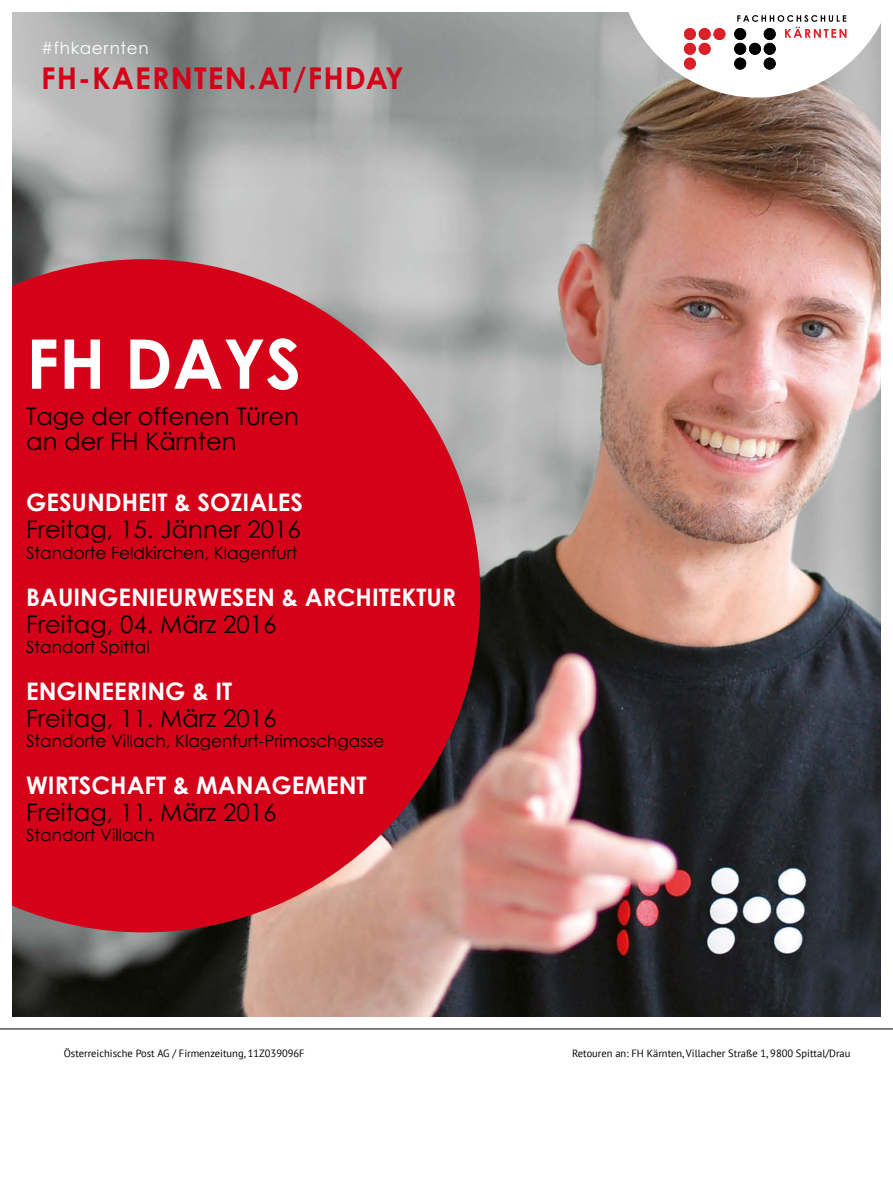
<style>
.page{position:relative;width:893px;height:1191px;background:#fff}
.page>*{position:absolute;margin:0;border:0;box-sizing:border-box;transform-origin:0 0}
.t1{font:700 68.4px "Century Gothic";color:#fff}
.ÜS-Fakten{font:700 30px "Century Gothic Pro";letter-spacing:.04em;color:#d40118}
.t2{font:24.15px/27.2px "Century Gothic";color:#000}
.t3{font:700 24.15px/27.2px "Century Gothic";color:#fff}
.t4{font:16.8px "Century Gothic";color:#000}
.ÜS-Fakten-2{font:16.8px "Century Gothic Pro";letter-spacing:.04em;color:#fff}
.GT-Infobox{font:10.5px "PT Sans";color:#000}
.s1{font-weight:700;color:#fff}
.s2{font-weight:400;color:#000}
</style>
<div class="page">
<hr style="left:0;top:1028px;width:893px;height:1px;background:#000">
<img style="left:13px;top:13px;width:867px;height:1003px">
<svg style="left:13px;top:259px;width:467px;height:673px;background:#cd182b"></svg>
<svg style="left:617px;top:13px;width:263px;height:85px"></svg>
<p class="ÜS-Fakten-2" style="left:41px;top:38px;width:109px">#fhkaernten</p>
<p class="ÜS-Fakten" style="left:41px;top:59px;width:364px">FH-KAERNTEN.AT/FHDAY</p>
<p class="t1" style="left:26px;top:312px;width:277px">FH DAYS</p>
<p class="t2" style="left:26px;top:403px;width:274px;line-height:25.2px">Tage der offenen Türen an der FH Kärnten</p>
<p class="t2" style="left:26px;top:488px;width:278px"><span class="s1">GESUNDHEIT &amp; SOZIALES<br></span>Freitag, 15. Jänner 2016</p>
<p class="t4" style="left:26px;top:541px;width:273px">Standorte Feldkirchen, Klagenfurt</p>
<p class="t3" style="left:26px;top:583px;width:431px">BAUINGENIEURWESEN &amp; ARCHITEKTUR<br><span class="s2">Freitag, 04. März 2016</span></p>
<p class="t4" style="left:26px;top:635px;width:125px">Standort Spittal</p>
<p class="t2" style="left:26px;top:677px;width:252px"><span class="s1">ENGINEERING &amp; IT<br></span>Freitag, 11. März 2016</p>
<p class="t4" style="left:26px;top:729px;width:360px">Standorte Villach, Klagenfurt-Primoschgasse</p>
<p class="t3" style="left:26px;top:771px;width:342px">WIRTSCHAFT &amp; MANAGEMENT<br><span class="s2">Freitag, 11. März 2016</span></p>
<p class="t4" style="left:26px;top:823px;width:130px">Standort Villach</p>
<p class="GT-Infobox" style="left:64px;top:1046px;width:242px">Österreichische Post AG / Firmenzeitung, 11Z039096F</p>
<p class="GT-Infobox" style="left:572px;top:1046px;width:280px">Retouren an: FH Kärnten, Villacher Straße 1, 9800 Spittal/Drau</p>
</div>
